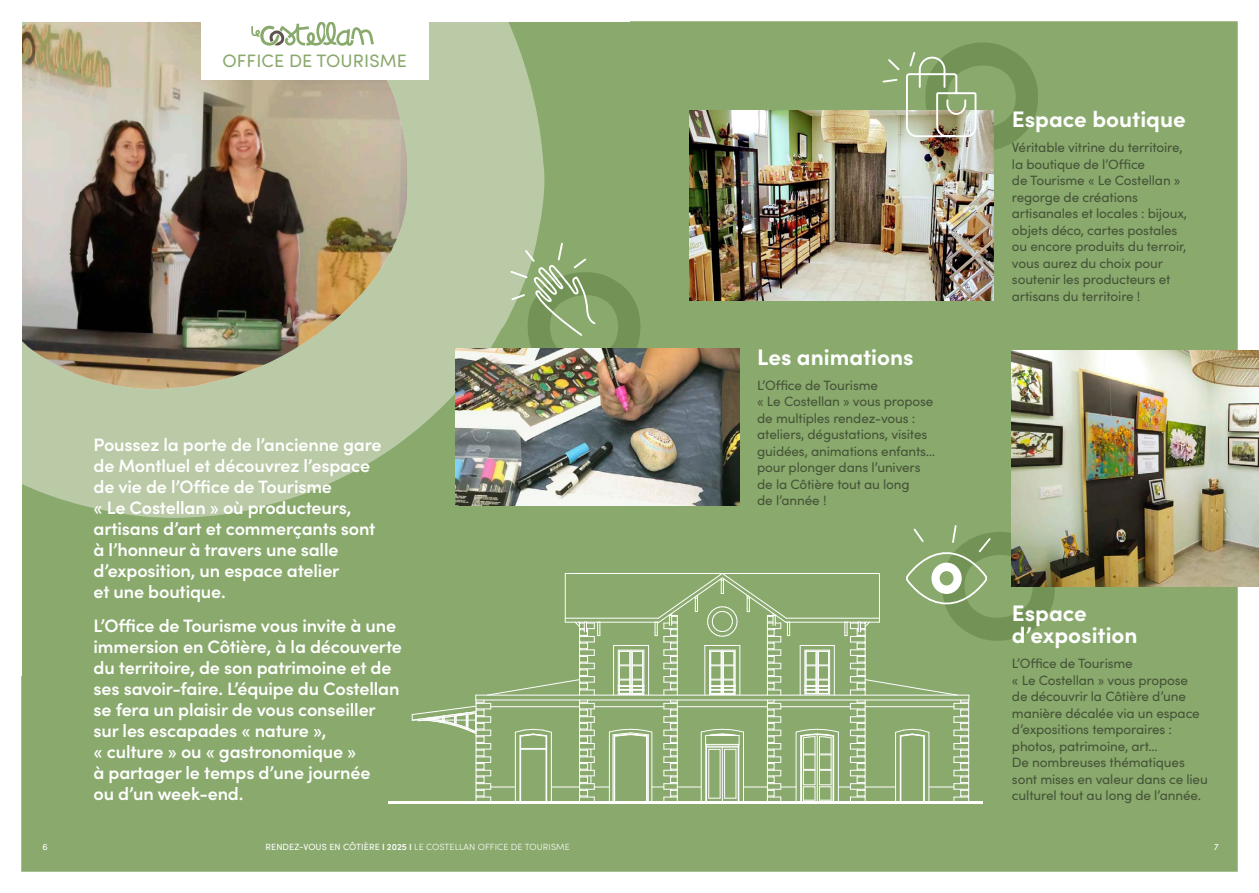
<style>
.page{position:relative;width:1259px;height:893px;background:#fff}
.page>*{position:absolute;margin:0;border:0;box-sizing:border-box;transform-origin:0 0}
.t1{font:700 22.5px/22.5px "Sofia Pro";color:#fff}
.t2{font:600 18px/21px "Sofia Pro";letter-spacing:-.01em;color:#fff}
.t3{font:18px "Sofia Pro";letter-spacing:.01em;color:#8aa96d}
.t4{font:13.5px/16.5px "Sofia Pro";letter-spacing:-.01em;color:#455337}
.t5{font:300 9px "Sofia Pro";letter-spacing:.01em;color:#fff}
.t6{font:9px "Sofia Pro";color:#fff}
.s1{font-weight:400}
.s2{font-weight:600}
</style>
<div class="page">
<div style="left:21px;top:21px;width:1216px;height:851px;background:#8aa96d"></div>
<svg style="left:21px;top:21px;width:523px;height:497px;background:#b2c49d"></svg>
<img style="left:21px;top:21px;width:387px;height:368px">
<div style="left:201px;top:0;width:227px;height:79px;background:#fff"></div>
<svg style="left:251px;top:22px;width:123px;height:24px"></svg>
<img style="left:1012px;top:350px;width:247px;height:236px">
<img style="left:689px;top:111px;width:305px;height:190px">
<img style="left:455px;top:349px;width:284px;height:156px">
<svg style="left:388px;top:524px;width:668px;height:280px;background:#92af78"></svg>
<div style="left:931px;top:563px;width:30px;height:31px;background:#fff;border-radius:50%"></div>
<div style="left:939px;top:571px;width:14px;height:14px;background:#8aa96d;border-radius:50%"></div>
<img style="left:509px;top:241px;width:133px;height:140px">
<svg style="left:881px;top:42px;width:158px;height:109px;background:#93a878"></svg>
<h2 class="t3" style="left:222px;top:47px;width:186px">OFFICE DE TOURISME</h2>
<p class="t2" style="left:94px;top:433px;width:290px">Poussez la porte de l’ancienne gare de Montluel et découvrez l’espace de vie de l’Office de Tourisme<br>« Le Costellan » où producteurs, artisans d’art et commerçants sont à l’honneur à travers une salle d’exposition, un espace atelier<br>et une boutique.</p>
<p class="t2" style="left:94px;top:614px;width:310px">L’Office de Tourisme vous invite à une immersion en Côtière, à la découverte du territoire, de son patrimoine et de ses savoir-faire. L’équipe du Costellan se fera un plaisir de vous conseiller sur les escapades « nature »,<br>« culture » ou « gastronomique »<br>à partager le temps d’une journée<br>ou d’un week-end.</p>
<h1 class="t1" style="left:757px;top:344px;width:158px">Les animations</h1>
<p class="t4" style="left:757px;top:376px;width:180px">L’Office de Tourisme<br>« Le Costellan » vous propose de multiples rendez-vous : ateliers, dégustations, visites guidées, animations enfants… pour plonger dans l’univers de la Côtière tout au long<br>de l’année !</p>
<h1 class="t1" style="left:1012px;top:106px;width:175px">Espace boutique</h1>
<p class="t4" style="left:1012px;top:138px;width:177px">Véritable vitrine du territoire, la boutique de l’Office<br>de Tourisme « Le Costellan » regorge de créations artisanales et locales : bijoux, objets déco, cartes postales ou encore produits du terroir, vous aurez du choix pour soutenir les producteurs et artisans du territoire !</p>
<h1 class="t1" style="left:1012px;top:600px;width:127px">Espace d’exposition</h1>
<p class="t4" style="left:1012px;top:654px;width:197px">L’Office de Tourisme<br>« Le Costellan » vous propose<br>de découvrir la Côtière d’une manière décalée via un espace d’expositions temporaires : photos, patrimoine, art…<br>De nombreuses thématiques sont mises en valeur dans ce lieu culturel tout au long de l’année.</p>
<p class="t6" style="left:43px;top:841px;width:7px">6</p>
<p class="t5" style="left:265px;top:841px;width:306px"><span class="s1">RENDEZ-VOUS EN CÔTIÈRE</span> <span class="s2">Ι 2025 Ι</span> LE COSTELLAN OFFICE DE TOURISME</p>
<p class="t6" style="left:1214px;top:841px;width:6px">7</p>
</div>
